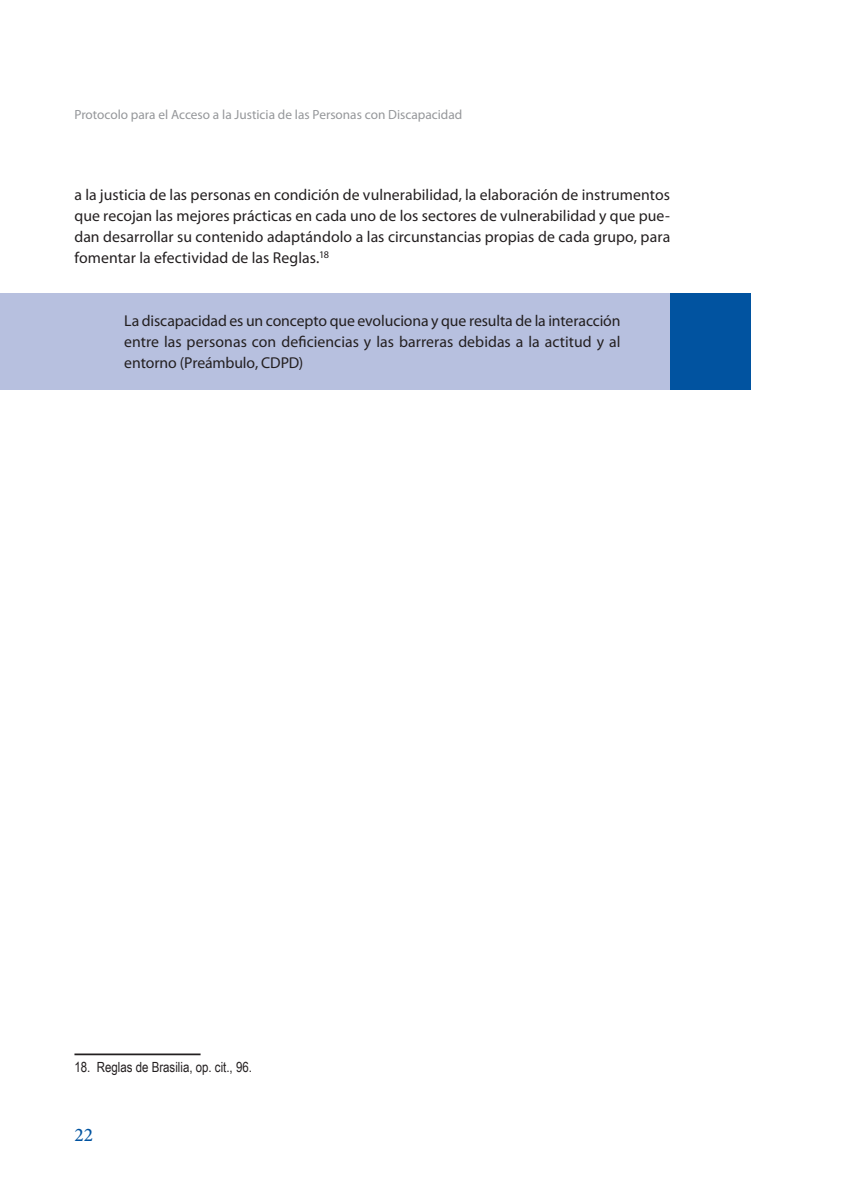
<style>
.page{position:relative;width:844px;height:1191px;background:#fff}
.page>*{position:absolute;margin:0;border:0;box-sizing:border-box;transform-origin:0 0}
.t1{font:500 19.25px "Minion Pro";color:#0153a0}
.t2{font:15.75px/21px "Myriad Pro";color:#231f20;text-align:justify}
.t3{font:14px "Arial Narrow";color:#231f20}
.t4{font:13.3px "Myriad Pro";color:#95979a}
</style>
<div class="page">
<div style="left:0;top:294px;width:670px;height:96px;background:#b7c0df"></div>
<hr style="left:74px;top:1053px;width:126px;height:2px;background:#231f20">
<div style="left:670px;top:293px;width:80px;height:97px;background:#0153a0"></div>
<p class="t4" style="left:74px;top:110px;width:389px">Protocolo para el Acceso a la Justicia de las Personas con Discapacidad</p>
<p class="t2" style="left:74px;top:186px;width:597px">a la justicia de las personas en condición de vulnerabilidad, la elaboración de instrumentos que recojan las mejores prácticas en cada uno de los sectores de vulnerabilidad y que pue&shy;dan desarrollar su contenido adaptándolo a las circunstancias propias de cada grupo, para fomentar la efectividad de las Reglas.<sup>18</sup></p>
<p class="t2" style="left:124px;top:312px;width:498px">La discapacidad es un concepto que evoluciona y que resulta de la interacción entre las personas con deficiencias y las barreras debidas a la actitud y al entorno (Preámbulo, CDPD)</p>
<p class="t3" style="left:74px;top:1058px;width:179px">18. Reglas de Brasilia, op. cit., 96.</p>
<p class="t1" style="left:74px;top:1127px;width:20px">22</p>
</div>
